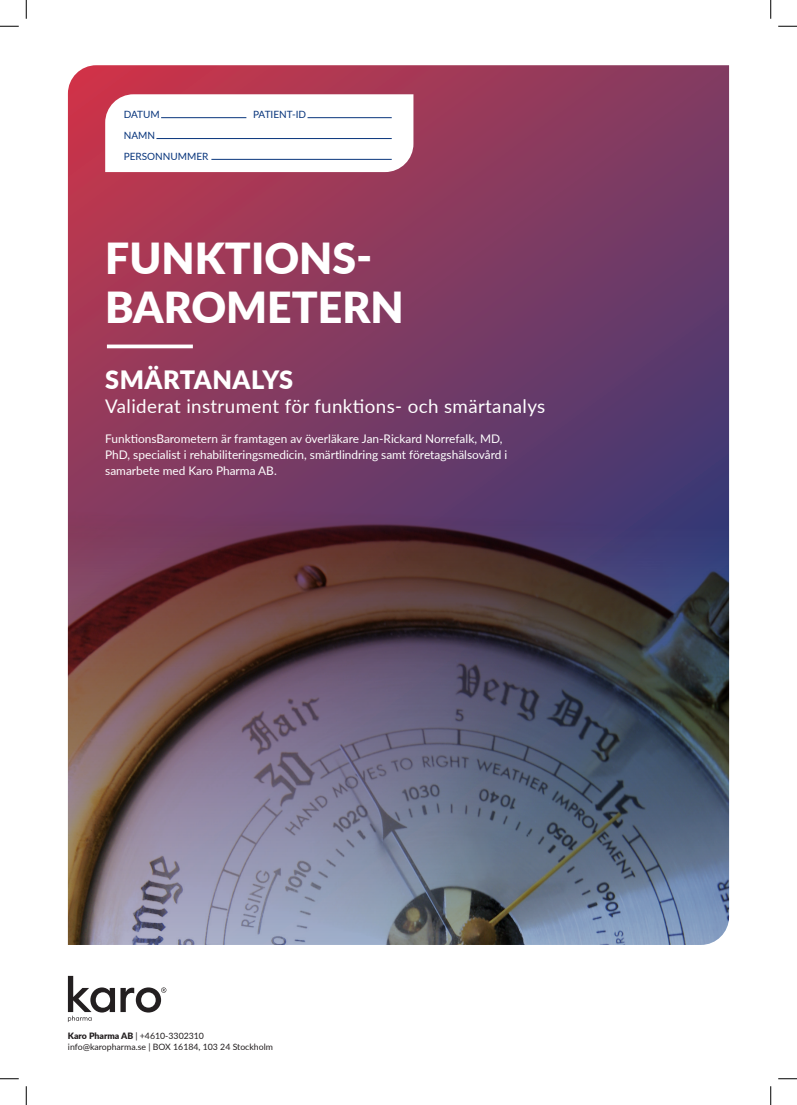
<style>
.page{position:relative;width:797px;height:1105px;background:#fff}
.page>*{position:absolute;margin:0;border:0;box-sizing:border-box;transform-origin:0 0}
.t1{font:900 42.75px/48.8px "Lato";color:#fff}
.t2{font:900 25.25px "Lato";letter-spacing:.02em;color:#fff}
.t3{font:18.75px "Lato";letter-spacing:.02em;color:#fff}
.t4{font:11.88px/16.2px "Lato";color:#fff}
.t5{font:10px/21px "Lato";color:#08357c}
.t6{font:8.75px/11.2px "Lato";color:#231f20}
.s1{font-weight:900}
</style>
<div class="page">
<svg style="left:68px;top:65px;width:661px;height:387px;background:#873a5f"></svg>
<img style="left:68px;top:452px;width:661px;height:493px">
<svg style="left:105px;top:94px;width:308px;height:78px"></svg>
<hr style="left:161px;top:117px;width:85px;height:1px;background:#08357c">
<hr style="left:156px;top:138px;width:236px;height:1px;background:#08357c">
<hr style="left:211px;top:159px;width:181px;height:1px;background:#08357c">
<hr style="left:307px;top:117px;width:85px;height:1px;background:#08357c">
<svg style="left:68px;top:976px;width:98px;height:46px"></svg>
<hr style="left:107px;top:345px;width:86px;height:3px;background:#fff">
<svg style="left:0;top:25px;width:19px;height:2px"></svg>
<svg style="left:778px;top:25px;width:19px;height:2px"></svg>
<svg style="left:0;top:1078px;width:19px;height:1px"></svg>
<svg style="left:778px;top:1078px;width:19px;height:1px"></svg>
<svg style="left:25px;top:0;width:2px;height:19px"></svg>
<svg style="left:25px;top:1086px;width:2px;height:19px"></svg>
<svg style="left:770px;top:0;width:1px;height:19px"></svg>
<svg style="left:770px;top:1086px;width:1px;height:19px"></svg>
<p class="t5" style="left:124px;top:103px;width:38px">DATUM</p>
<p class="t5" style="left:253px;top:103px;width:55px">PATIENT-ID</p>
<p class="t5" style="left:124px;top:124px;width:86px">NAMN<br>PERSONNUMMER</p>
<h1 class="t1" style="left:105px;top:232px;width:300px">FUNKTIONS-<br>BAROMETERN</h1>
<h2 class="t2" style="left:105px;top:361px;width:189px">SMÄRTANALYS</h2>
<h3 class="t3" style="left:105px;top:392px;width:441px">Validerat instrument för funktions- och smärtanalys</h3>
<p class="t4" style="left:105px;top:430px;width:403px">FunktionsBarometern är framtagen av överläkare Jan-Rickard Norrefalk, MD,<br>PhD, specialist i rehabiliteringsmedicin, smärtlindring samt företagshälsovård i samarbete med Karo Pharma AB.</p>
<p class="t6" style="left:68px;top:1030px;width:207px"><span class="s1">Karo Pharma AB</span> | +4610-3302310 info@karopharma.se | BOX 16184, 103 24 Stockholm</p>
</div>
